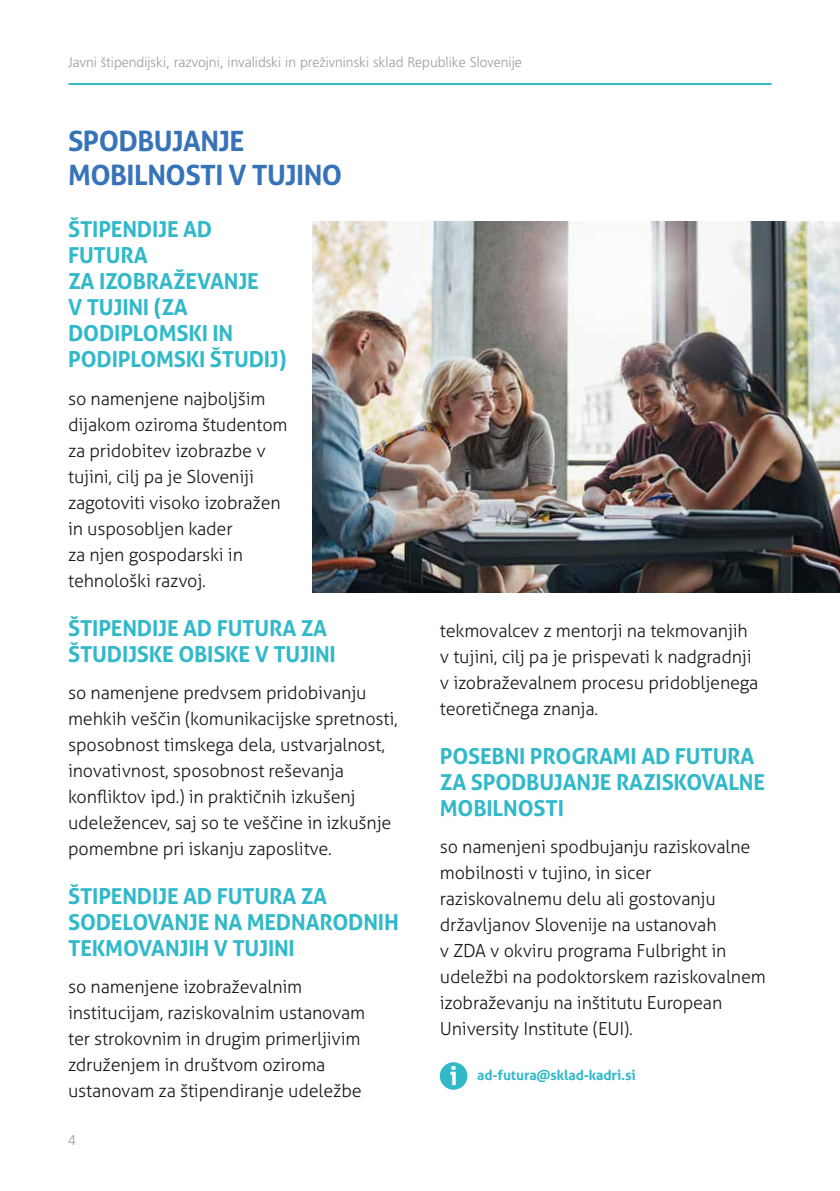
<style>
.page{position:relative;width:840px;height:1191px;background:#fff}
.page>*{position:absolute;margin:0;border:0;box-sizing:border-box;transform-origin:0 0}
.t1{font:700 28px/34px "Aller";letter-spacing:-.02em;color:#3773b9}
.t2{font:700 22px/26px "Aller";letter-spacing:-.01em;color:#31b9ca}
.t3{font:300 18px/26px "Aller";letter-spacing:-.01em;color:#1a1a18}
.t4{font:300 14px "Frutiger LT Std";color:#9c9d9d}
.t5{font:700 14px "Aller";letter-spacing:-.01em;color:#31b9ca}
.s1{font-size:25.6px;color:#fff}
</style>
<div class="page">
<hr style="left:69px;top:83px;width:701px;height:2px;background:#31b9ca">
<img style="left:312px;top:221px;width:527px;height:372px">
<div style="left:439px;top:1062px;width:28px;height:27px;background:#31b9ca;border-radius:50%"></div>
<p class="t4" style="left:68px;top:54px;width:455px">Javni štipendijski, razvojni, invalidski in preživninski sklad Republike Slovenije</p>
<h1 class="t1" style="left:68px;top:124px;width:275px">SPODBUJANJE<br>MOBILNOSTI V TUJINO</h1>
<p class="t2" style="left:68px;top:216px;width:220px">ŠTIPENDIJE AD<br>FUTURA<br>ZA IZOBRAŽEVANJE<br>V TUJINI (ZA<br>DODIPLOMSKI IN<br>PODIPLOMSKI ŠTUDIJ)</p>
<p class="t3" style="left:68px;top:385px;width:221px">so namenjene najboljšim dijakom oziroma študentom za pridobitev izobrazbe v tujini, cilj pa je Sloveniji zagotoviti visoko izobražen in usposobljen kader<br>za njen gospodarski in tehnološki razvoj.</p>
<p class="t2" style="left:68px;top:614px;width:269px">ŠTIPENDIJE AD FUTURA ZA<br>ŠTUDIJSKE OBISKE V TUJINI</p>
<p class="t3" style="left:68px;top:679px;width:331px">so namenjene predvsem pridobivanju mehkih veščin (komunikacijske spretnosti, sposobnost timskega dela, ustvarjalnost, inovativnost, sposobnost reševanja konfliktov ipd.) in praktičnih izkušenj udeležencev, saj so te veščine in izkušnje pomembne pri iskanju zaposlitve.</p>
<p class="t2" style="left:68px;top:882px;width:332px">ŠTIPENDIJE AD FUTURA ZA<br>SODELOVANJE NA MEDNARODNIH<br>TEKMOVANJIH V TUJINI</p>
<p class="t3" style="left:68px;top:973px;width:298px">so namenjene izobraževalnim institucijam, raziskovalnim ustanovam ter strokovnim in drugim primerljivim združenjem in društvom oziroma ustanovam za štipendiranje udeležbe</p>
<p class="t4" style="left:68px;top:1132px;width:9px">4</p>
<p class="t3" style="left:439px;top:618px;width:320px">tekmovalcev z mentorji na tekmovanjih v tujini, cilj pa je prispevati k nadgradnji v izobraževalnem procesu pridobljenega teoretičnega znanja.</p>
<p class="t2" style="left:439px;top:743px;width:326px">POSEBNI PROGRAMI AD FUTURA<br>ZA SPODBUJANJE RAZISKOVALNE<br>MOBILNOSTI</p>
<p class="t3" style="left:439px;top:834px;width:327px">so namenjeni spodbujanju raziskovalne mobilnosti v tujino, in sicer raziskovalnemu delu ali gostovanju državljanov Slovenije na ustanovah<br>v ZDA v okviru programa Fulbright in udeležbi na podoktorskem raziskovalnem izobraževanju na inštitutu European University Institute (EUI).</p>
<p class="t5" style="left:449px;top:1066px;width:187px"><span class="s1">i</span> ad-futura@sklad-kadri.si</p>
</div>
